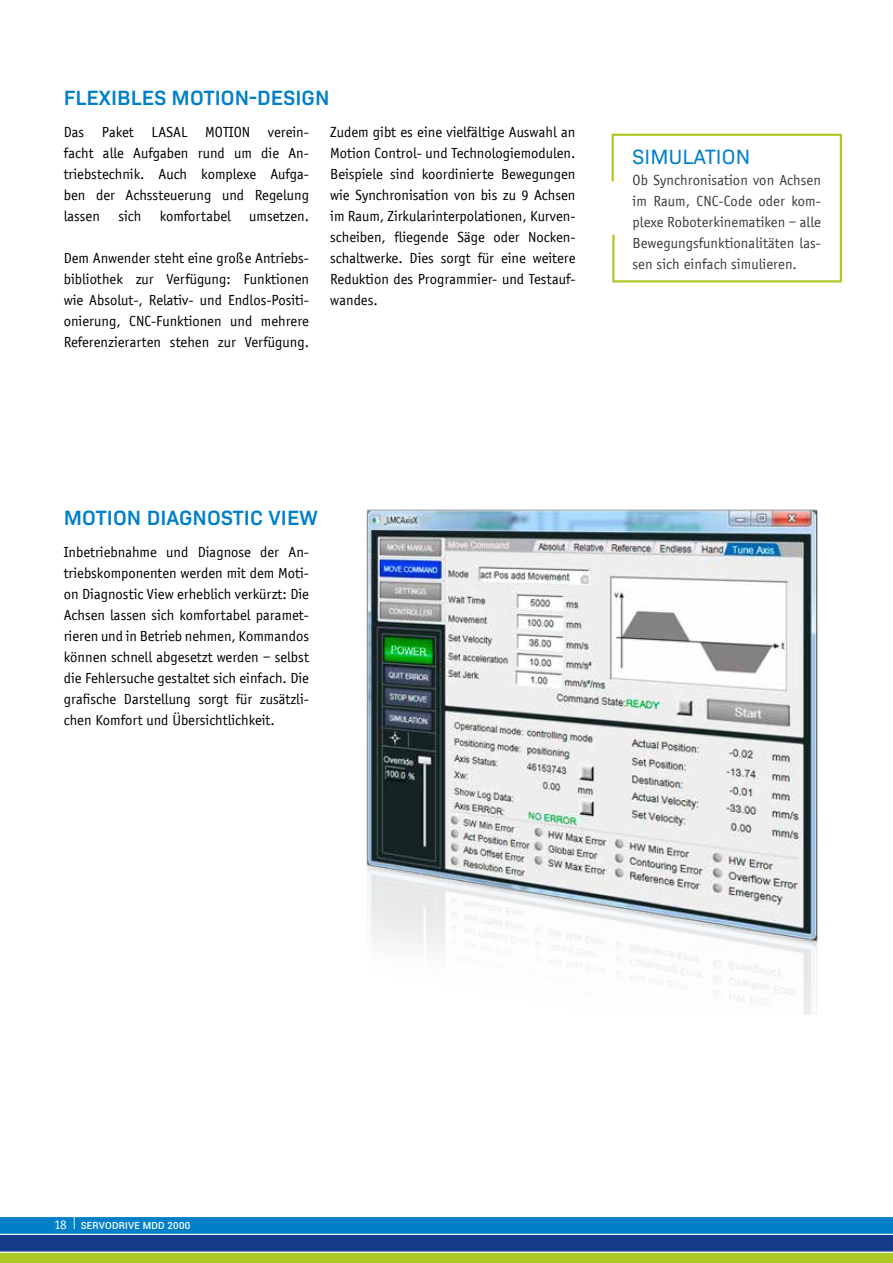
<style>
.page{position:relative;width:893px;height:1263px;background:#fff}
.page>*{position:absolute;margin:0;border:0;box-sizing:border-box;transform-origin:0 0}
.t1{font:600 21px "Bio Sans";letter-spacing:.005em;color:#0080c9}
.t2{font:21px "Bio Sans";letter-spacing:.01em;color:#0080c9}
.t3{font:15px/21px "Officina Sans EF";color:#000;text-align:justify}
.t4{font:15px/21px "Officina Sans EF";letter-spacing:.005em;color:#3c3c3b;text-align:justify}
.t5{font:500 9.75px "Roboto";letter-spacing:.02em;color:#fff}
.s1{font-family:"Officina Sans EF";font-weight:400;font-size:13.5px}
</style>
<div class="page">
<img style="left:366px;top:509px;width:452px;height:505px">
<svg style="left:0;top:1217px;width:893px;height:46px;background:#3b7e90"></svg>
<svg style="left:611px;top:133px;width:231px;height:150px"></svg>
<h1 class="t1" style="left:64px;top:82px;width:267px">FLEXIBLES MOTION-DESIGN</h1>
<p class="t3" style="left:64px;top:121px;width:247px">Das Paket LASAL MOTION verein&shy;facht alle Aufgaben rund um die An&shy;triebstechnik. Auch komplexe Aufga&shy;ben der Achssteuerung und Regelung lassen sich komfortabel umsetzen.</p>
<p class="t3" style="left:64px;top:247px;width:247px">Dem Anwender steht eine große Antriebs&shy;bibliothek zur Verfügung: Funktionen wie Absolut-, Relativ- und Endlos-Positi&shy;onierung, CNC-Funktionen und mehrere Referenzierarten stehen zur Verfügung.</p>
<p class="t3" style="left:330px;top:121px;width:247px">Zudem gibt es eine vielfältige Auswahl an Motion Control- und Technologiemodulen.<br>Beispiele sind koordinierte Bewegungen wie Synchronisation von bis zu 9 Achsen im Raum, Zirkularinterpolationen, Kurven&shy;scheiben, fliegende Säge oder Nocken&shy;schaltwerke. Dies sorgt für eine weitere Reduktion des Programmier- und Testauf&shy;wandes.</p>
<h1 class="t2" style="left:633px;top:141px;width:119px">SIMULATION</h1>
<p class="t4" style="left:633px;top:169px;width:190px">Ob Synchronisation von Achsen im Raum, CNC-Code oder kom&shy;plexe Roboterkinematiken – alle Bewegungsfunktionalitäten las&shy;sen sich einfach simulieren.</p>
<h1 class="t1" style="left:64px;top:502px;width:255px">MOTION DIAGNOSTIC VIEW</h1>
<p class="t3" style="left:64px;top:541px;width:247px">Inbetriebnahme und Diagnose der An&shy;triebskomponenten werden mit dem Moti&shy;on Diagnostic View erheblich verkürzt: Die Achsen lassen sich komfortabel paramet&shy;rieren und in Betrieb nehmen, Kommandos können schnell abgesetzt werden – selbst die Fehlersuche gestaltet sich einfach. Die grafische Darstellung sorgt für zusätzli&shy;chen Komfort und Übersichtlichkeit.</p>
<p class="t5" style="left:54px;top:1219px;width:138px"><span class="s1">18</span> <sup>|</sup> SERVODRIVE MDD 2000</p>
</div>
